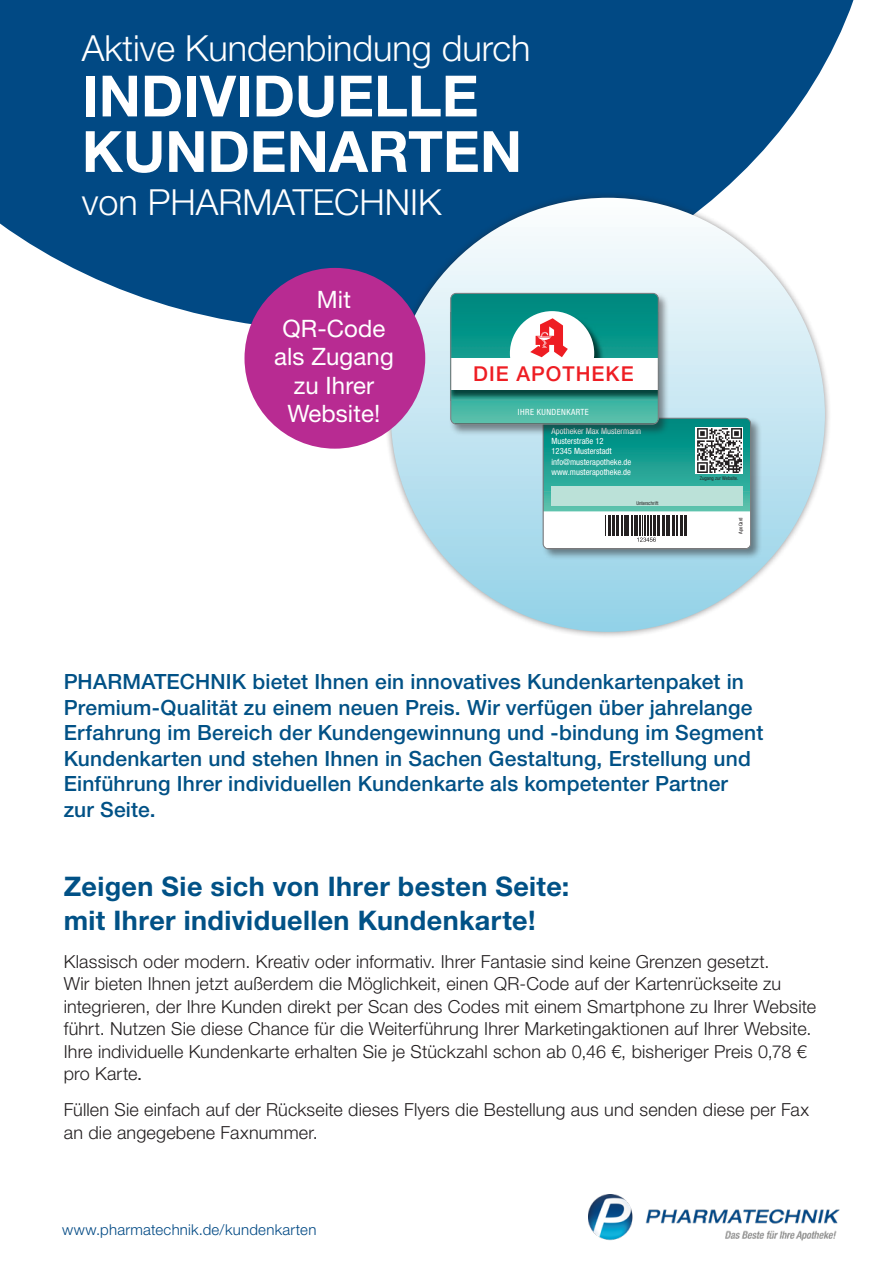
<style>
.page{position:relative;width:893px;height:1263px;background:#fff}
.page>*{position:absolute;margin:0;border:0;box-sizing:border-box;transform-origin:0 0}
.t1{font:700 57px/55.5px "Helvetica Neue LT Std";color:#fff}
.t2{font:300 36px "Helvetica Neue LT Std";color:#fff}
.t3{font:700 27px "Helvetica Neue LT Std";letter-spacing:.015em;color:#015186}
.t4{font:24px "Helvetica Neue LT Std";letter-spacing:.005em;color:#fff}
.t5{font:500 21px "Helvetica Neue LT Std";letter-spacing:.01em;color:#015186}
.t6{font:500 20.55px "Helvetica Neue";letter-spacing:.05em;color:#ee1d23}
.t7{font:300 18px/22.5px "Helvetica Neue LT Std";letter-spacing:.01em;color:#231f20}
.t8{font:300 15px "Helvetica Neue LT Std";letter-spacing:.02em;color:#014984}
.t9{font:condensed 8.55px/10.2px "Helvetica Neue";color:#fff}
.t10{font:condensed 8.55px "Helvetica Neue";letter-spacing:.05em;color:#fff}
.t11{font:condensed 5.1px "Helvetica Neue";color:#231f20}
.s1{font-weight:400}
</style>
<div class="page">
<svg style="left:0;top:0;width:854px;height:324px;background:#1c5c91"></svg>
<img style="left:588px;top:1195px;width:252px;height:46px">
<div style="left:384px;top:191px;width:448px;height:448px;background:#231f20;opacity:.5"></div>
<div style="left:391px;top:198px;width:434px;height:434px;background:linear-gradient(to bottom,#fdfdfe,#92d1e7);border-radius:217px"></div>
<div style="left:541px;top:416px;width:221px;height:144px;background:#231f20;opacity:.5"></div>
<div style="left:449px;top:291px;width:221px;height:144px;background:#231f20;opacity:.5"></div>
<svg style="left:451px;top:293px;width:300px;height:256px"></svg>
<div style="left:451px;top:293px;width:207px;height:131px;border:1px solid #808285;border-radius:5px"></div>
<div style="left:244px;top:268px;width:181px;height:181px;background:#b82b92;border-radius:50%"></div>
<p class="t2" style="left:82px;top:26px;width:450px">Aktive Kundenbindung durch</p>
<p class="t1" style="left:82px;top:67px;width:442px">INDIVIDUELLE<br>KUNDENARTEN</p>
<p class="t2" style="left:82px;top:180px;width:361px">von PHARMATECHNIK</p>
<p class="t4" style="left:317px;top:286px;width:36px">Mit</p>
<p class="t4" style="left:282px;top:314px;width:104px">QR-Code</p>
<p class="t4" style="left:274px;top:343px;width:121px">als Zugang</p>
<p class="t4" style="left:294px;top:371px;width:82px">zu Ihrer</p>
<p class="t4" style="left:287px;top:400px;width:94px">Website!</p>
<p class="t6" style="left:473px;top:361px;width:162px">DIE APOTHEKE</p>
<p class="t10" style="left:518px;top:407px;width:72px">IHRE KUNDENKARTE</p>
<p class="t9" style="left:551px;top:426px;width:91px">Apotheker Max Mustermann<br>Musterstraße 12<br>12345 Musterstadt info@musterapotheke.de www.musterapotheke.de</p>
<p class="t11" style="left:636px;top:500px;width:24px">Unterschrift</p>
<p class="t11" style="left:700px;top:475px;width:40px">Zugang zur Website.</p>
<p class="t11" style="left:738px;top:534px;width:18px;rotate:-90deg">ApoCard</p>
<p class="t5" style="left:64px;top:669px;width:682px">PHARMATECHNIK bietet Ihnen ein innovatives Kundenkartenpaket in</p>
<p class="t5" style="left:64px;top:694px;width:690px">Premium-Qualität zu einem neuen Preis. Wir verfügen über jahrelange</p>
<p class="t5" style="left:64px;top:720px;width:701px">Erfahrung im Bereich der Kundengewinnung und -bindung im Segment</p>
<p class="t5" style="left:64px;top:745px;width:689px">Kundenkarten und stehen Ihnen in Sachen Gestaltung, Erstellung und</p>
<p class="t5" style="left:64px;top:771px;width:666px">Einführung Ihrer individuellen Kundenkarte als kompetenter Partner</p>
<p class="t5" style="left:64px;top:796px;width:93px">zur Seite.</p>
<p class="t3" style="left:64px;top:869px;width:507px">Zeigen Sie sich von Ihrer besten Seite:</p>
<p class="t3" style="left:64px;top:904px;width:473px">mit Ihrer individuellen Kundenkarte!</p>
<p class="t7" style="left:64px;top:949px;width:754px">Klassisch oder modern. Kreativ oder informativ. Ihrer Fantasie sind keine Grenzen gesetzt.<br>Wir bieten Ihnen jetzt außerdem die Möglichkeit, einen QR-Code auf der Kartenrückseite zu integrieren, der Ihre Kunden direkt per Scan des Codes mit einem Smartphone zu Ihrer Website führt. Nutzen Sie diese Chance für die Weiterführung Ihrer Marketingaktionen auf Ihrer Website.<br>Ihre individuelle Kundenkarte erhalten Sie je Stückzahl schon ab 0,46 €, bisheriger Preis 0,78 € pro Karte<span class="s1">.</span></p>
<p class="t7" style="left:64px;top:1098px;width:747px">Füllen Sie einfach auf der Rückseite dieses Flyers die Bestellung aus und senden diese per Fax an die angegebene Faxnummer.</p>
<p class="t8" style="left:62px;top:1221px;width:256px">www.pharmatechnik.de/kundenkarten</p>
</div>
